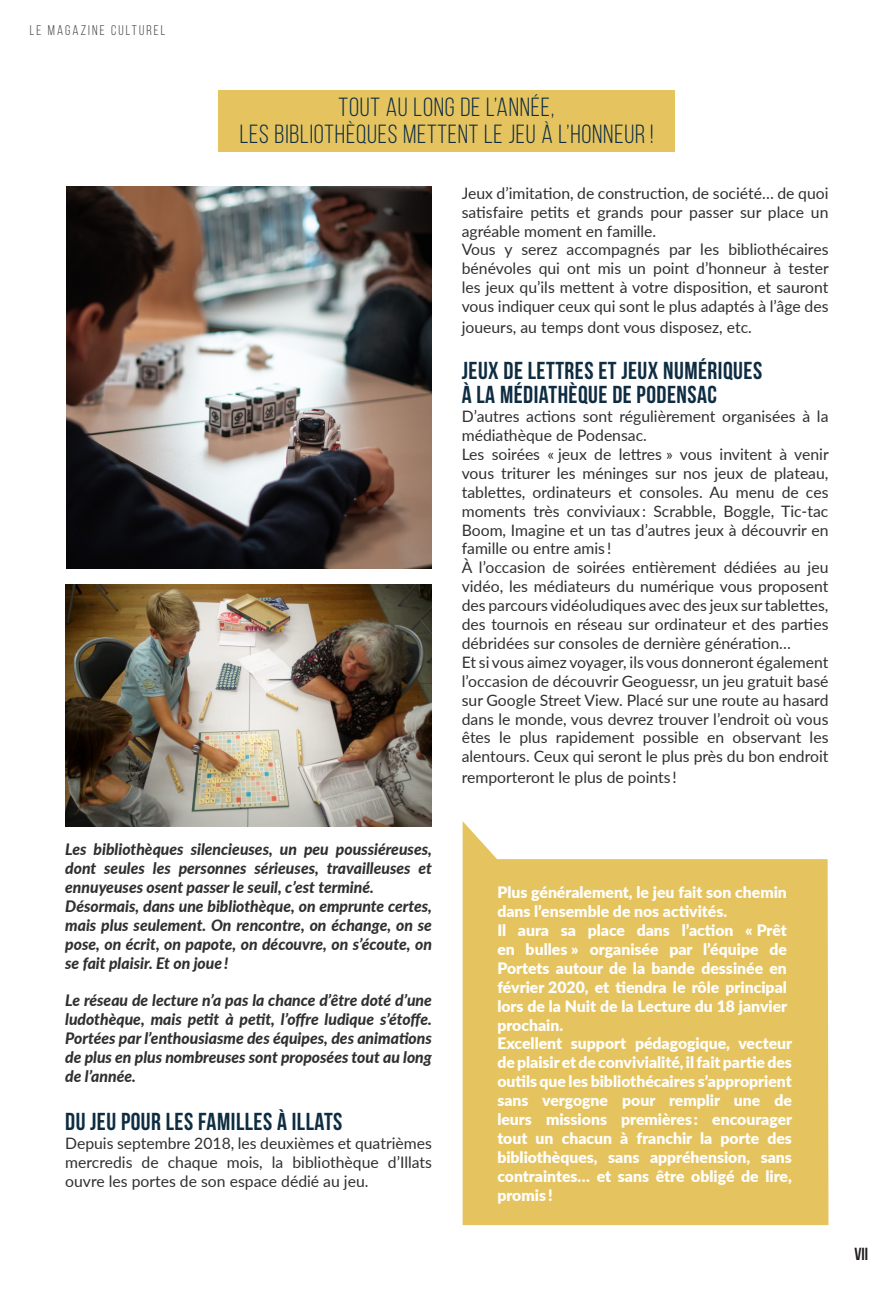
<style>
.page{position:relative;width:893px;height:1290px;background:#fff}
.page>*{position:absolute;margin:0;border:0;box-sizing:border-box;transform-origin:0 0}
.t1{font:26.25px/26.2px "Bebas Neue";letter-spacing:.03em;color:#0f2d42;text-align:center}
.t2{font:24.5px/24.5px "Bebas Neue";letter-spacing:.02em;color:#0f2d42}
.t3{font:17.5px "Bebas Neue";color:#231f20}
.t4{font:15.75px/18.9px "Lato";color:#312f30}
.t5{font:900 15.75px/18.9px "Lato";color:#fff}
.t6{font:italic 800 15.75px/18.9px "Lato";color:#312f30}
.t7{font:14px "Bebas Neue";letter-spacing:.15em;color:#3e3e3f}
</style>
<div class="page">
<div style="left:218px;top:90px;width:457px;height:61px;background:#e5c460"></div>
<img style="left:66px;top:186px;width:365px;height:382px">
<svg style="left:463px;top:821px;width:365px;height:404px;background:#e7c96e"></svg>
<img style="left:65px;top:584px;width:366px;height:242px">
<p class="t7" style="left:30px;top:23px;width:137px">LE MAGAZINE CULTUREL</p>
<h1 class="t1" style="left:240px;top:94px;width:415px">TOUT AU LONG DE L’ANNÉE,<br>LES BIBLIOTHÈQUES METTENT LE JEU À L’HONNEUR !</h1>
<p class="t4" style="left:462px;top:183px;width:369px">Jeux d’imitation, de construction, de société… de quoi satisfaire petits et grands pour passer sur place un agréable moment en famille.<br>Vous y serez accompagnés par les bibliothécaires bénévoles qui ont mis un point d’honneur à tester les jeux qu’ils mettent à votre disposition, et sauront vous indiquer ceux qui sont le plus adaptés à l’âge des</p>
<p class="t4" style="left:462px;top:317px;width:292px">joueurs, au temps dont vous disposez, etc.</p>
<h2 class="t2" style="left:462px;top:358px;width:302px">JEUX DE LETTRES ET JEUX NUMÉRIQUES<br>À LA MÉDIATHÈQUE DE PODENSAC</h2>
<p class="t4" style="left:462px;top:406px;width:369px">D’autres actions sont régulièrement organisées à la médiathèque de Podensac.<br>Les soirées « jeux de lettres » vous invitent à venir vous triturer les méninges sur nos jeux de plateau, tablettes, ordinateurs et consoles. Au menu de ces moments très conviviaux : Scrabble, Boggle, Tic-tac Boom, Imagine et un tas d’autres jeux à découvrir en famille ou entre amis !<br>À l’occasion de soirées entièrement dédiées au jeu vidéo, les médiateurs du numérique vous proposent des parcours vidéoludiques avec des jeux sur tablettes, des tournois en réseau sur ordinateur et des parties débridées sur consoles de dernière génération…<br>Et si vous aimez voyager, ils vous donneront également l’occasion de découvrir Geoguessr, un jeu gratuit basé sur Google Street View. Placé sur une route au hasard dans le monde, vous devrez trouver l’endroit où vous êtes le plus rapidement possible en observant les alentours. Ceux qui seront le plus près du bon endroit</p>
<p class="t4" style="left:462px;top:767px;width:217px">remporteront le plus de points !</p>
<p class="t6" style="left:65px;top:839px;width:368px">Les bibliothèques silencieuses, un peu poussiéreuses, dont seules les personnes sérieuses, travailleuses et ennuyeuses osent passer le seuil, c’est terminé.<br>Désormais, dans une bibliothèque, on emprunte certes, mais plus seulement. On rencontre, on échange, on se pose, on écrit, on papote, on découvre, on s’écoute, on se fait plaisir. Et on joue !</p>
<p class="t6" style="left:65px;top:990px;width:368px;text-align:justify">Le réseau de lecture n’a pas la chance d’être doté d’une ludothèque, mais petit à petit, l’offre ludique s’étoffe.<br>Portées par l’enthousiasme des équipes, des animations de plus en plus nombreuses sont proposées tout au long de l’année.</p>
<h2 class="t2" style="left:65px;top:1109px;width:279px">DU JEU POUR LES FAMILLES À ILLATS</h2>
<p class="t4" style="left:65px;top:1133px;width:368px;text-align:justify">Depuis septembre 2018, les deuxièmes et quatrièmes mercredis de chaque mois, la bibliothèque d’Illats ouvre les portes de son espace dédié au jeu.</p>
<p class="t5" style="left:497px;top:882px;width:296px">Plus généralement, le jeu fait son chemin dans l’ensemble de nos activités.<br>Il aura sa place dans l’action « Prêt en bulles » organisée par l’équipe de Portets autour de la bande dessinée en février 2020, et tiendra le rôle principal lors de la Nuit de la Lecture du 18 janvier prochain.<br>Excellent support pédagogique, vecteur de plaisir et de convivialité, il fait partie des outils que les bibliothécaires s’approprient sans vergogne pour remplir une de leurs missions premières : encourager tout un chacun à franchir la porte des bibliothèques, sans appréhension, sans contraintes… et sans être obligé de lire, promis !</p>
<p class="t3" style="left:854px;top:1245px;width:15px">VII</p>
</div>
